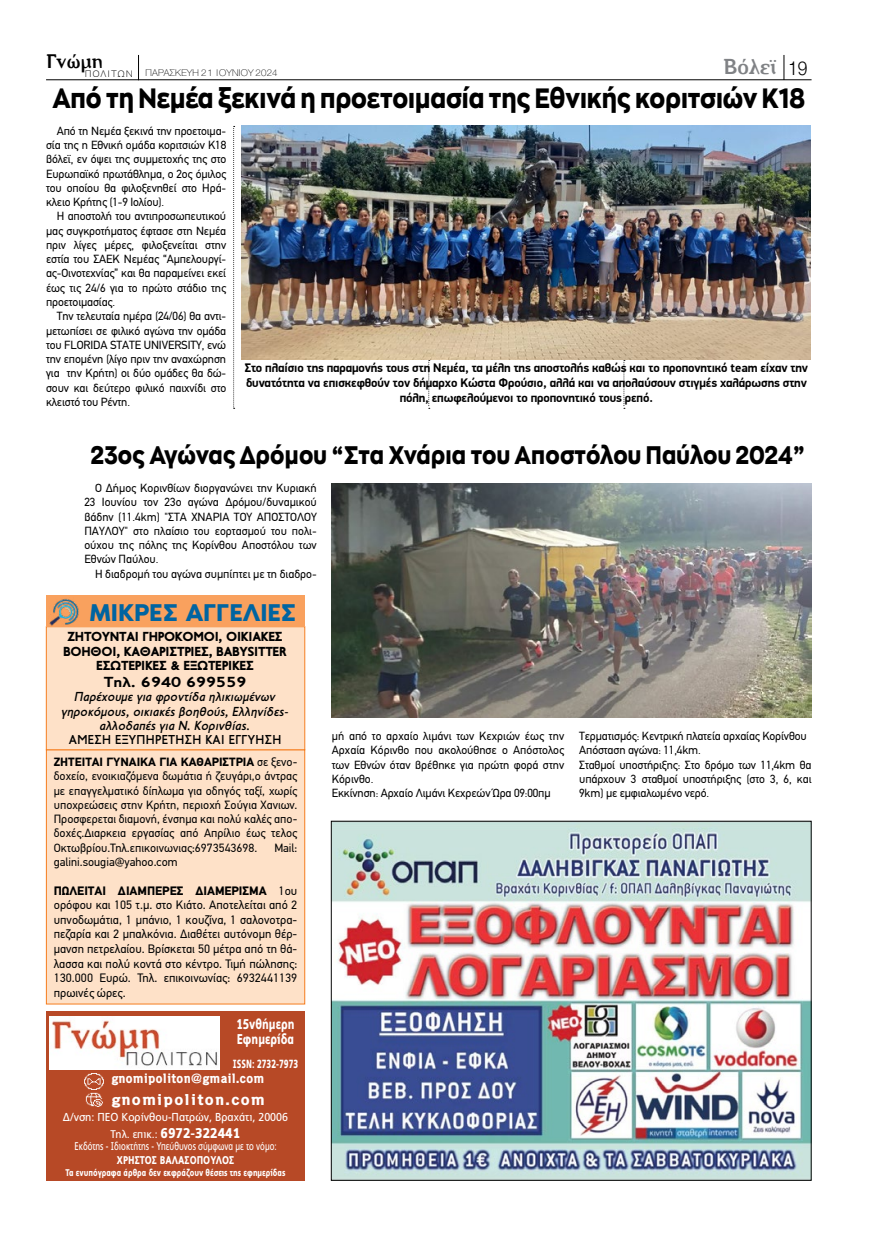
<style>
.page{position:relative;width:886px;height:1241px;background:#fff}
.page>*{position:absolute;margin:0;border:0;box-sizing:border-box;transform-origin:0 0}
.t1{font:27.5px "Zona Pro Extra Bold Demo";color:#000;scale:.86 1}
.t2{font:25px "Zona Pro Extra Bold Demo";letter-spacing:.01em;color:#000;scale:.86 1}
.t3{font:600 25px "Noir Pro";letter-spacing:-.005em;color:#0064a1}
.t4{font:22px "CF Derrida";letter-spacing:.01em;color:#808285}
.t5{font:300 20.62px "CF Helvetica";color:#000;scale:.91 1}
.t6{font:20px "CF Derrida";letter-spacing:.02em;color:#000}
.t7{font:900 14.88px "PF Panel";letter-spacing:.05em;color:#fff;scale:1.18 1}
.t8{font:700 14.75px "PF Transport";color:#000;scale:1.2 1}
.t9{font:900 14.25px/15.4px "PF Index";color:#fff;scale:.87 1}
.t10{font:900 14.12px "PF Index";color:#fff}
.t11{font:italic 500 13.25px/14.4px "PF Transport";letter-spacing:.005em;color:#000;text-align:center}
.t12{font:900 13.25px/14.4px "PF Transport";letter-spacing:-.02em;color:#000;text-align:center}
.t13{font:500 13.12px "PF Transport";letter-spacing:.02em;color:#000}
.t14{font:900 12.88px "PF Panel";color:#fff;scale:1.06 1}
.t15{font:700 12.5px/15px "PF Din Display Pro";letter-spacing:-.01em;color:#000;text-align:center}
.t16{font:12.12px/14.5px "PF Din Text Pro";color:#000;text-align:justify}
.t17{font:11.88px/14.2px "PF Din Text";letter-spacing:-.01em;color:#000;text-align:justify}
.t18{font:11.88px/14.2px "PF Din Text Pro";color:#000;text-align:justify}
.t19{font:900 11.88px "PF Index";color:#fff;scale:.78 1}
.t20{font:11.5px "PF Index";color:#fff}
.t21{font:11.25px "PF Index";color:#fff;scale:.8 1}
.t22{font:900 11.25px "PF Index";color:#fff;scale:.91 1}
.t23{font:200 10px "CF Helvetica";letter-spacing:.02em;color:#000}
.t24{font:900 9.75px "PF Index";color:#fff;scale:.86 1}
.t25{font:100 9.5px "PF Agora Sans Pro";letter-spacing:.085em;color:#000;scale:1.17 1}
.s1{font-family:"PF Highway Sans Pro";font-weight:900}
.s2{font-weight:700}
.s3{font-weight:400;font-size:11.12px}
</style>
<div class="page">
<hr style="left:46px;top:79px;width:765px;height:1px;background:#000">
<svg style="left:784px;top:55px;width:1px;height:25px"></svg>
<svg style="left:138px;top:55px;width:1px;height:24px"></svg>
<img style="left:333px;top:822px;width:476px;height:356px">
<div style="left:46px;top:1011px;width:259px;height:169px;background:#b74926"></div>
<img style="left:85px;top:1073px;width:18px;height:15px">
<img style="left:86px;top:1092px;width:16px;height:13px">
<img style="left:49px;top:1016px;width:170px;height:53px">
<div style="left:46px;top:749px;width:259px;height:254px;background:#fee1c8"></div>
<div style="left:46px;top:749px;width:259px;height:255px;border:1px solid #f57e20"></div>
<div style="left:46px;top:626px;width:259px;height:123px;background:#fee1c8"></div>
<div style="left:46px;top:626px;width:259px;height:123px;border:1px solid #f57e20"></div>
<div style="left:46px;top:595px;width:259px;height:32px;background:#f9a15e"></div>
<img style="left:49px;top:598px;width:30px;height:28px">
<svg style="left:233px;top:126px;width:2px;height:283px"></svg>
<svg style="left:428px;top:360px;width:2px;height:49px"></svg>
<svg style="left:623px;top:360px;width:2px;height:49px"></svg>
<img style="left:241px;top:126px;width:570px;height:234px">
<img style="left:332px;top:483px;width:479px;height:234px">
<h3 class="t6" style="left:46px;top:51px;width:59px">Γνώμη</h3>
<h3 class="t4" style="left:723px;top:55px;width:55px">Βόλεϊ</h3>
<p class="t25" style="left:85px;top:68px;width:43px">ΠΟΛΙΤΏΝ</p>
<p class="t23" style="left:145px;top:67px;width:134px">ΠΑΡΑΣΚΕΥΗ 21 ΙΟΥΝΙΟΥ 2024</p>
<h3 class="t5" style="left:788px;top:57px;width:23px">19</h3>
<h1 class="t1" style="left:53px;top:81px;width:876px">Από τη Νεμέα ξεκινά η προετοιμασία της Εθνικής κοριτσιών Κ18</h1>
<p class="t17" style="left:46px;top:124px;width:182px;text-indent:11px">Από τη Νεμέα ξεκινά την προετοιμα&shy;σία της η Εθνική ομάδα κοριτσιών Κ18 βόλεϊ, εν όψει της συμμετοχής της στο Ευρωπαϊκό πρωτάθλημα, ο 2ος όμιλος του οποίου θα φιλοξενηθεί στο Ηρά&shy;κλειο Κρήτης (1-9 Ιολίου).</p>
<p class="t17" style="left:46px;top:209px;width:182px;text-indent:11px">Η αποστολή του αντιπροσωπευτικού μας συγκροτήματος έφτασε στη Νεμέα πριν λίγες μέρες, φιλοξενείται στην εστία του ΣΑΕΚ Νεμέας “Αμπελουργί&shy;ας-Οινοτεχνίας” και θα παραμείνει εκεί έως τις 24/6 για το πρώτο στάδιο της προετοιμασίας.</p>
<p class="t17" style="left:46px;top:309px;width:182px;text-indent:11px">Την τελευταία ημέρα (24/06) θα αντι&shy;μετωπίσει σε φιλικό αγώνα την ομάδα του FLORIDA STATE UNIVERSITY, ενώ την επομένη (λίγο πριν την αναχώρηση για την Κρήτη) οι δύο ομάδες θα δώ&shy;σουν και δεύτερο φιλικό παιχνίδι στο κλειστό του Ρέντη.</p>
<p class="t15" style="left:245px;top:360px;width:565px">Στο πλαίσιο της παραµονής τους στη Νεµέα, τα µέλη της αποστολής καθώς και το προπονητικό team είχαν την δυνατότητα να επισκεφθούν τον δήµαρχο Κώστα Φρούσιο, αλλά και να απολαύσουν στιγµές χαλάρωσης στην πόλη, επωφελούµενοι το προπονητικό τους ρεπό.</p>
<h2 class="t2" style="left:91px;top:440px;width:832px">23ος Αγώνας Δρόμου <span class="s1">“</span>Στα Χνάρια του Αποστόλου Παύλου 2024<span class="s1">”</span></h2>
<p class="t17" style="left:84px;top:481px;width:234px;text-indent:11px">O Δήμος Κορινθίων διοργανώνει την Κυριακή 23 Ιουνίου τον 23ο αγώνα Δρόμου/δυναμικού βάδην (11.4km) "ΣΤΑ ΧΝΑΡΙΑ ΤΟΥ ΑΠΟΣΤΟΛΟΥ ΠΑΥΛΟΥ" στο πλαίσιο του εορτασμού του πολι&shy;ούχου της πόλης της Κορίνθου Αποστόλου των Εθνών Παύλου.</p>
<p class="t17" style="left:95px;top:566px;width:223px">Η διαδρομή του αγώνα συμπίπτει με τη διαδρο-</p>
<h2 class="t3" style="left:89px;top:593px;width:209px">ΜΙΚΡΕΣ ΑΓΓΕΛΙΕΣ</h2>
<p class="t12" style="left:63px;top:629px;width:225px">ΖΗΤΟΥΝΤΑΙ ΓΗΡΟΚΟΜΟΙ, ΟΙΚΙΑΚΕΣ<br>ΒΟΗΘΟΙ, ΚΑΘΑΡΙΣΤΡΙΕΣ, BABYSITTER<br>ΕΣΩΤΕΡΙΚΕΣ &amp; ΕΞΩΤΕΡΙΚΕΣ</p>
<p class="t8" style="left:104px;top:673px;width:120px">Τηλ. 6940 699559</p>
<p class="t11" style="left:61px;top:689px;width:229px">Παρέχουμε για φροντίδα ηλικιωμένων γηροκόμους, οικιακές βοηθούς, Ελληνίδες&shy;αλλοδαπές για Ν. Κορινθίας.</p>
<p class="t13" style="left:69px;top:732px;width:214px">ΑΜΕΣΗ ΕΞΥΠΗΡΕΤΗΣΗ ΚΑΙ ΕΓΓΥΗΣΗ</p>
<p class="t18" style="left:54px;top:754px;width:245px"><span class="s2">ΖΗΤΕΊΤΑΙ ΓΥΝΑΊΚΑ ΓΙΑ ΚΑΘΑΡΊΣΤΡΙΑ</span> σε ξενο&shy;δοχείο, ενοικιαζόμενα δωμάτια ή ζευγάρι,ο άντρας με επαγγελματικό δίπλωμα για οδηγός ταξί, χωρίς υποχρεώσεις στην Κρήτη, περιοχή Σούγια Χανιων.<br>Προσφερεται διαμονή, ένσημα και πολύ καλές απο&shy;δοχές.Διαρκεια εργασίας από Απρίλιο έως τελος Οκτωβρίου.Τηλ.επικοινωνιας:6973543698.</p>
<p class="t18" style="left:274px;top:840px;width:24px">Mail:</p>
<p class="t18" style="left:54px;top:854px;width:125px">galini.sougia@yahoo.com</p>
<p class="t16" style="left:54px;top:883px;width:245px"><span class="s2">ΠΩΛΕΊΤΑΙ ΔΙΑΜΠΕΡΈΣ ΔΙΑΜΈΡΙΣΜΑ</span> 1ου ορόφου και 105 τ.μ. στο Κιάτο. Αποτελείται από 2 υπνοδωμάτια, 1 μπάνιο, 1 κουζίνα, 1 σαλονοτρα&shy;πεζαρία και 2 μπαλκόνια. Διαθέτει αυτόνομη θέρ&shy;μανση πετρελαίου. Βρίσκεται 50 μέτρα από τη θά&shy;λασσα και πολύ κοντά στο κέντρο. Τιμή πώλησης:<br>130.000 Ευρώ. Τηλ. επικοινωνίας: 6932441139 πρωινές ώρες.</p>
<p class="t9" style="left:236px;top:1016px;width:68px">15νθήμερη<br>Εφημερίδα</p>
<p class="t19" style="left:233px;top:1056px;width:85px">ISSN: 2732-7973</p>
<p class="t14" style="left:111px;top:1070px;width:146px">gnomipoliton@gmail.com</p>
<p class="t7" style="left:111px;top:1090px;width:132px">gnomipoliton.com</p>
<p class="t20" style="left:63px;top:1109px;width:227px">Δ/νση: ΠΕΟ Κορίνθου-Πατρών, Βραχάτι, 20006</p>
<p class="t10" style="left:111px;top:1124px;width:131px"><span class="s3">Τηλ. επικ.:</span> 6972-322441</p>
<p class="t24" style="left:65px;top:1166px;width:257px">Τα ενυπόγραφα άρθρα δεν εκφράζουν θέσεις της εφημερίδας</p>
<p class="t21" style="left:74px;top:1139px;width:254px">Εκδότης - Ιδιοκτήτης - Υπεύθυνος σύμφωνα με το νόμο:</p>
<p class="t22" style="left:117px;top:1153px;width:130px">ΧΡΉΣΤΟΣ ΒΑΛΑΣΌΠΟΥΛΟΣ</p>
<p class="t17" style="left:332px;top:729px;width:234px;text-align:left">μή από το αρχαίο λιμάνι των Κεχριών έως την Αρχαία Κόρινθο που ακολούθησε ο Απόστολος των Εθνών όταν βρέθηκε για πρώτη φορά στην Κόρινθο.<br>Εκκίνηση: Αρχαίο Λιμάνι Κεχρεών Ώρα 09:00πμ</p>
<p class="t17" style="left:579px;top:729px;width:234px;text-align:left">Τερματισμός: Κεντρική πλατεία αρχαίας Κορίνθου Απόσταση αγώνα: 11,4km.<br>Σταθμοί υποστήριξης: Στο δρόμο των 11,4km θα υπάρχουν 3 σταθμοί υποστήριξης (στο 3, 6, και 9km) με εμφιαλωμένο νερό.</p>
</div>
